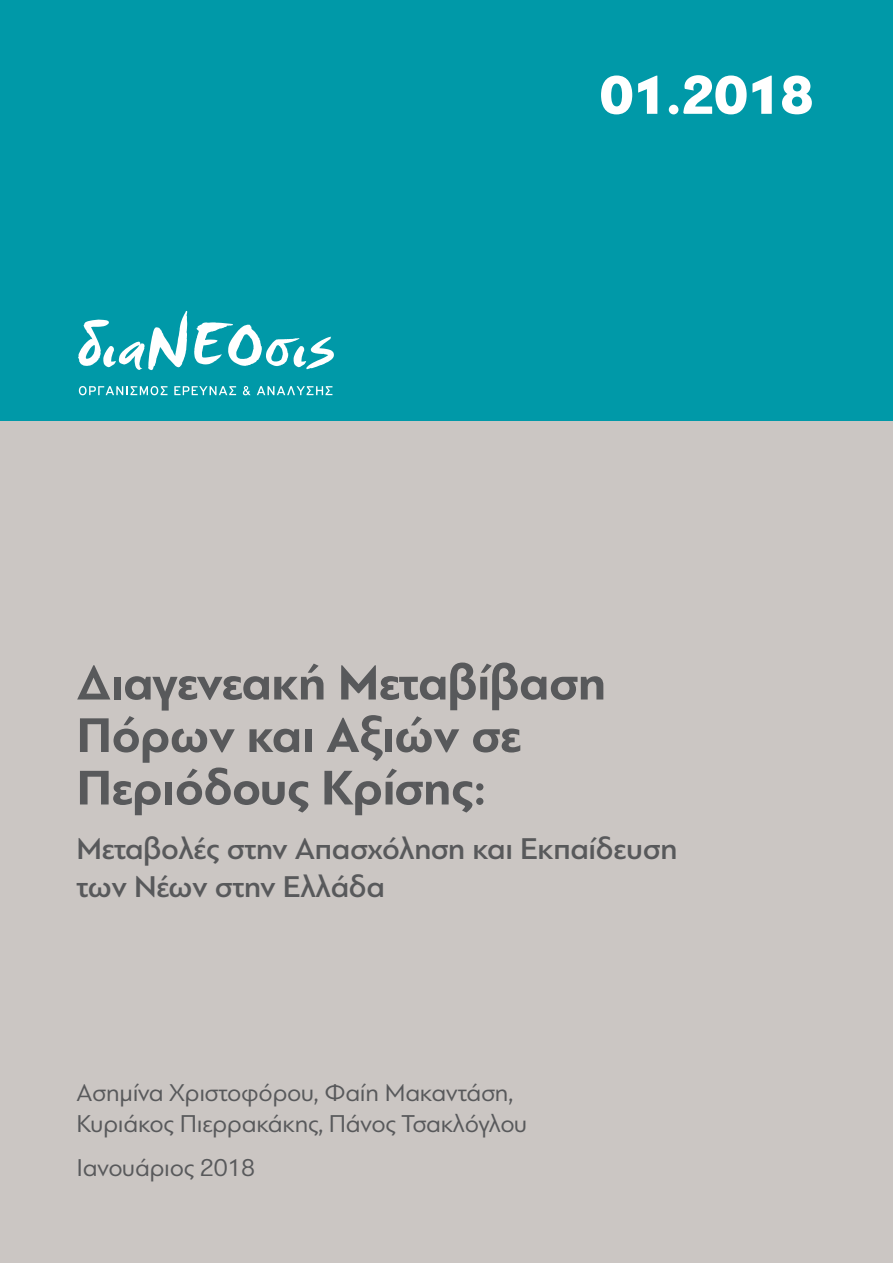
<style>
.page{position:relative;width:893px;height:1263px;background:#cbc6c3}
.page>*{position:absolute;margin:0;border:0;box-sizing:border-box;transform-origin:0 0}
.t1{font:900 57px "PF Bague Sans Pro";letter-spacing:-.01em;color:#fff}
.t2{font:700 51px/52.5px "PF Bague Sans Pro";letter-spacing:-.01em;color:#58595b}
.t3{font:500 31.5px/37.5px "PF Bague Sans Pro";letter-spacing:-.01em;color:#58595b}
.t4{font:25.5px/31.5px "PF Bague Sans Pro";letter-spacing:-.01em;color:#58595b}
.t5{font:700 18px "PF Bague Sans Pro";color:#fff}
</style>
<div class="page">
<div style="left:0;top:0;width:893px;height:421px;background:#0099a8"></div>
<svg style="left:79px;top:386px;width:88px;height:9px"></svg>
<svg style="left:174px;top:386px;width:62px;height:9px"></svg>
<svg style="left:243px;top:386px;width:8px;height:9px"></svg>
<svg style="left:257px;top:386px;width:75px;height:9px"></svg>
<svg style="left:78px;top:311px;width:256px;height:59px"></svg>
<p class="t5" style="left:786px;top:70px;width:12px">1</p>
<h1 class="t1" style="left:600px;top:59px;width:215px">01.2018</h1>
<h2 class="t2" style="left:77px;top:657px;width:531px">Διαγενεακή Μεταβίβαση<br>Πόρων και Αξιών σε<br>Περιόδους Κρίσης:</h2>
<p class="t3" style="left:77px;top:830px;width:602px">Μεταβολές στην Απασχόληση και Εκπαίδευση των Νέων στην Ελλάδα</p>
<p class="t4" style="left:77px;top:1076px;width:452px">Ασημίνα Χριστοφόρου, Φαίη Μακαντάση,<br>Κυριάκος Πιερρακάκης, Πάνος Τσακλόγλου</p>
<p class="t4" style="left:77px;top:1152px;width:180px">Ιανουάριος 2018</p>
</div>
